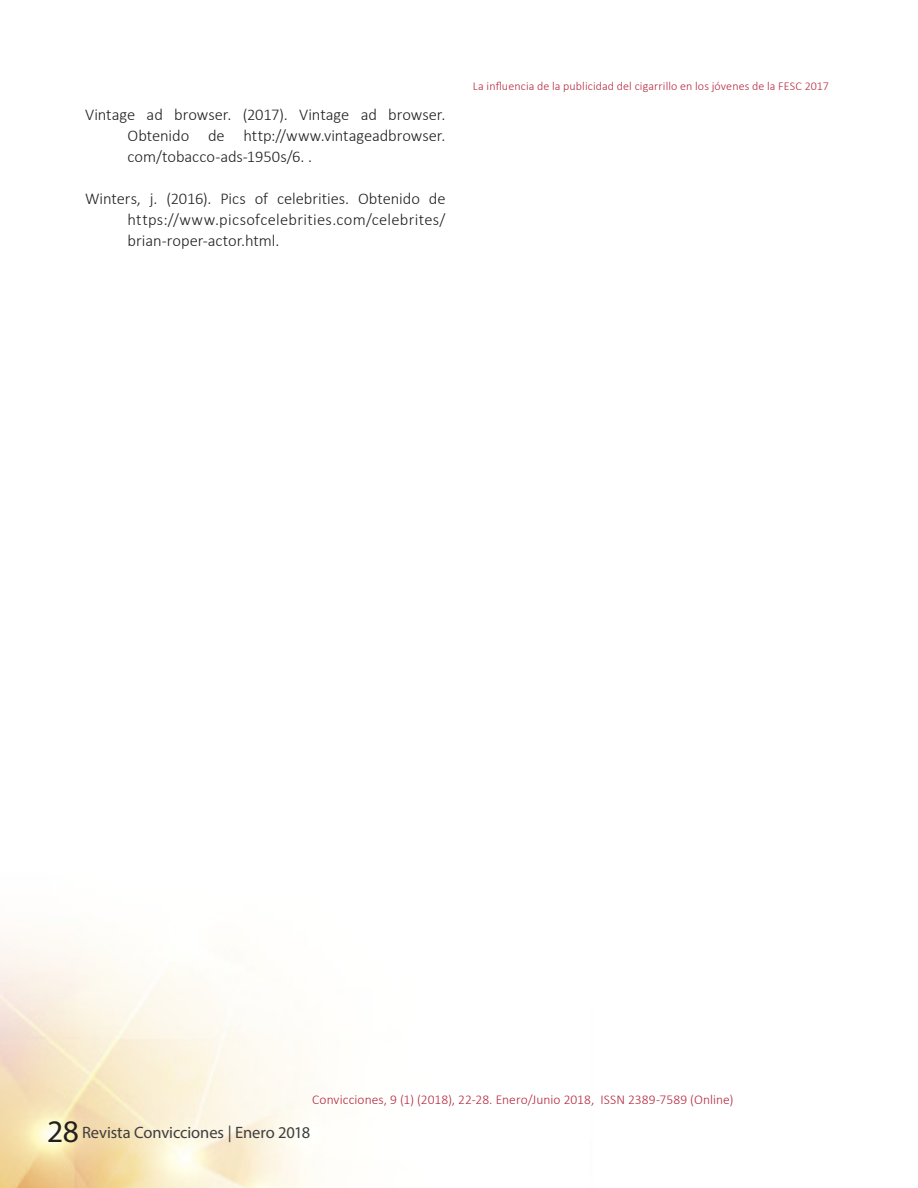
<style>
.page{position:relative;width:918px;height:1188px;background:#fff}
.page>*{position:absolute;margin:0;border:0;box-sizing:border-box;transform-origin:0 0}
.Referencias{font:300 16.5px/21px "Calibri";color:#231f20;text-align:justify}
.t1{font:16.5px "Myriad Pro";letter-spacing:-.005em;color:#3e3e3f}
.Sub2{font:300 13.5px "Calibri";letter-spacing:.005em;color:#b5283e}
.titulo{font:300 12px "Calibri";letter-spacing:.01em;color:#b5283e}
.s1{font-size:31.5px;color:#231f20}
</style>
<div class="page">
<img style="left:0;top:936px;width:311px;height:252px">
<p class="Referencias" style="left:128px;top:104px;width:319px;text-indent:-43px">Vintage ad browser. (2017). Vintage ad browser.<br>Obtenido de http://www.vintageadbrowser. com/tobacco-ads-1950s/6. .</p>
<p class="Referencias" style="left:128px;top:188px;width:319px;text-indent:-43px">Winters, j. (2016). Pics of celebrities. Obtenido de https://www.picsofcelebrities.com/celebrites/ brian-roper-actor.html.</p>
<p class="titulo" style="left:473px;top:79px;width:357px">La influencia de la publicidad del cigarrillo en los jóvenes de la FESC 2017</p>
<p class="Sub2" style="left:312px;top:1091px;width:423px">Convicciones, 9 (1) (2018), 22-28. Enero/Junio 2018, ISSN 2389-7589 (Online)</p>
<p class="t1" style="left:47px;top:1122px;width:264px"><span class="s1">28</span> Revista Convicciones | Enero 2018</p>
</div>
